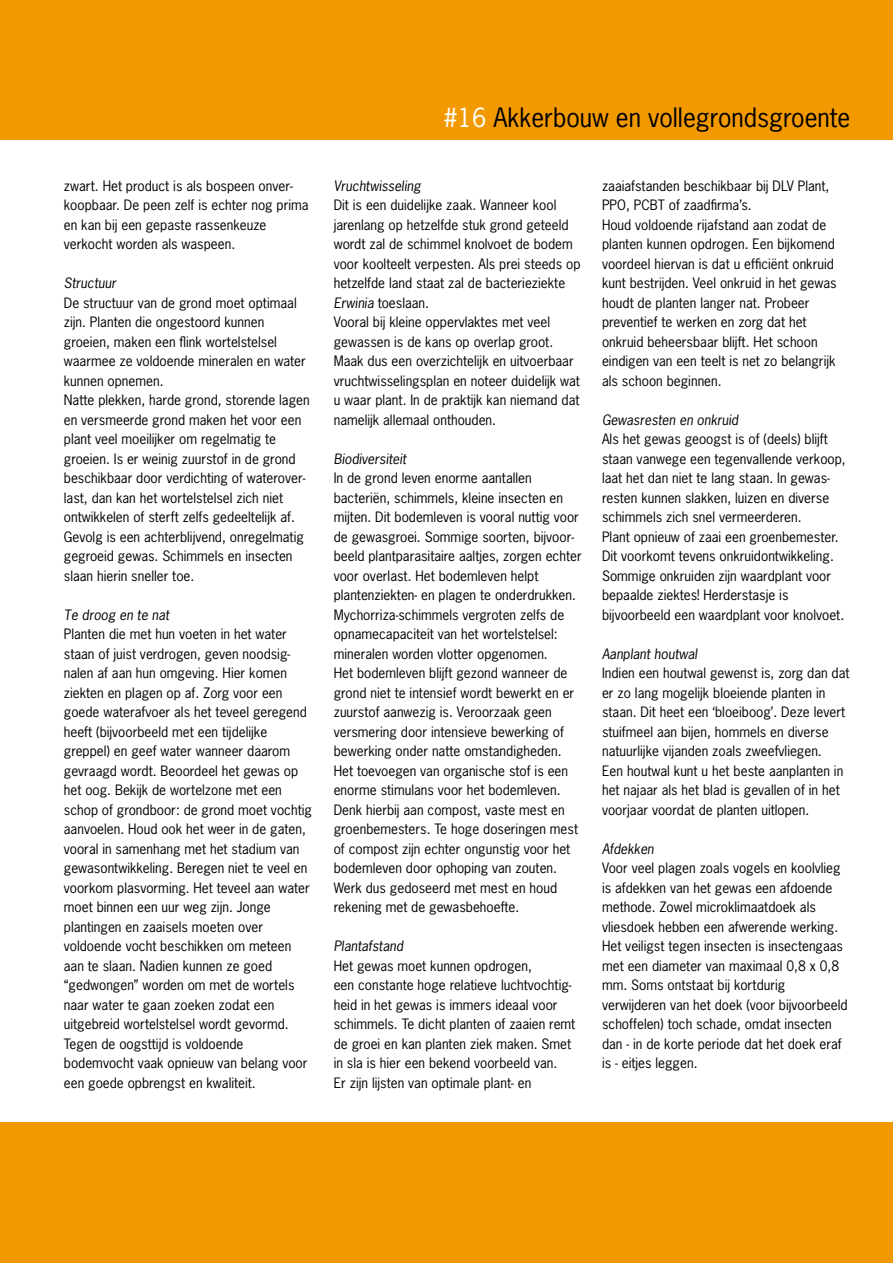
<style>
.page{position:relative;width:893px;height:1263px;background:#fff}
.page>*{position:absolute;margin:0;border:0;box-sizing:border-box;transform-origin:0 0}
.t1{font:25.2px "News Gothic";color:#000}
.t2{font:13.5px/19.5px "News Gothic";color:#000}
.t3{font:italic 13.5px "News Gothic";color:#000}
.s1{font-size:24.75px;color:#fff}
.s2{font-style:italic}
</style>
<div class="page">
<div style="left:0;top:0;width:893px;height:140px;background:#f39900"></div>
<div style="left:0;top:1123px;width:893px;height:140px;background:#f39900"></div>
<p class="t2" style="left:64px;top:176px;width:246px">zwart. Het product is als bospeen onver&shy;koopbaar. De peen zelf is echter nog prima en kan bij een gepaste rassenkeuze verkocht worden als waspeen.</p>
<p class="t3" style="left:64px;top:274px;width:54px">Structuur</p>
<p class="t2" style="left:64px;top:293px;width:247px">De structuur van de grond moet optimaal zijn. Planten die ongestoord kunnen groeien, maken een flink wortelstelsel waarmee ze voldoende mineralen en water kunnen opnemen.<br>Natte plekken, harde grond, storende lagen en versmeerde grond maken het voor een plant veel moeilijker om regelmatig te groeien. Is er weinig zuurstof in de grond beschikbaar door verdichting of waterover&shy;last, dan kan het wortelstelsel zich niet ontwikkelen of sterft zelfs gedeeltelijk af.<br>Gevolg is een achterblijvend, onregelmatig gegroeid gewas. Schimmels en insecten slaan hierin sneller toe.</p>
<p class="t3" style="left:64px;top:606px;width:107px">Te droog en te nat</p>
<p class="t2" style="left:64px;top:624px;width:250px">Planten die met hun voeten in het water staan of juist verdrogen, geven noodsig&shy;nalen af aan hun omgeving. Hier komen ziekten en plagen op af. Zorg voor een goede waterafvoer als het teveel geregend heeft (bijvoorbeeld met een tijdelijke greppel) en geef water wanneer daarom gevraagd wordt. Beoordeel het gewas op het oog. Bekijk de wortelzone met een schop of grondboor: de grond moet vochtig aanvoelen. Houd ook het weer in de gaten, vooral in samenhang met het stadium van gewasontwikkeling. Beregen niet te veel en voorkom plasvorming. Het teveel aan water moet binnen een uur weg zijn. Jonge plantingen en zaaisels moeten over voldoende vocht beschikken om meteen aan te slaan. Nadien kunnen ze goed “gedwongen” worden om met de wortels naar water te gaan zoeken zodat een uitgebreid wortelstelsel wordt gevormd.<br>Tegen de oogsttijd is voldoende bodemvocht vaak opnieuw van belang voor een goede opbrengst en kwaliteit.</p>
<h1 class="t1" style="left:444px;top:101px;width:408px"><span class="s1">#16</span> Akkerbouw en vollegrondsgroente</h1>
<p class="t3" style="left:334px;top:177px;width:89px">Vruchtwisseling</p>
<p class="t2" style="left:334px;top:195px;width:248px">Dit is een duidelijke zaak. Wanneer kool jarenlang op hetzelfde stuk grond geteeld wordt zal de schimmel knolvoet de bodem voor koolteelt verpesten. Als prei steeds op hetzelfde land staat zal de bacterieziekte <span class="s2">Erwinia</span> toeslaan.<br>Vooral bij kleine oppervlaktes met veel gewassen is de kans op overlap groot.<br>Maak dus een overzichtelijk en uitvoerbaar vruchtwisselingsplan en noteer duidelijk wat u waar plant. In de praktijk kan niemand dat namelijk allemaal onthouden.</p>
<p class="t3" style="left:334px;top:450px;width:74px">Biodiversiteit</p>
<p class="t2" style="left:334px;top:468px;width:250px">In de grond leven enorme aantallen bacteriën, schimmels, kleine insecten en mijten. Dit bodemleven is vooral nuttig voor de gewasgroei. Sommige soorten, bijvoor&shy;beeld plantparasitaire aaltjes, zorgen echter voor overlast. Het bodemleven helpt plantenziekten- en plagen te onderdrukken.<br>Mychorriza-schimmels vergroten zelfs de opnamecapaciteit van het wortelstelsel: mineralen worden vlotter opgenomen.<br>Het bodemleven blijft gezond wanneer de grond niet te intensief wordt bewerkt en er zuurstof aanwezig is. Veroorzaak geen versmering door intensieve bewerking of bewerking onder natte omstandigheden.<br>Het toevoegen van organische stof is een enorme stimulans voor het bodemleven.<br>Denk hierbij aan compost, vaste mest en groenbemesters. Te hoge doseringen mest of compost zijn echter ongunstig voor het bodemleven door ophoping van zouten.<br>Werk dus gedoseerd met mest en houd rekening met de gewasbehoefte.</p>
<p class="t3" style="left:334px;top:937px;width:71px">Plantafstand</p>
<p class="t2" style="left:334px;top:956px;width:243px">Het gewas moet kunnen opdrogen,<br>een constante hoge relatieve luchtvochtig&shy;heid in het gewas is immers ideaal voor schimmels. Te dicht planten of zaaien remt de groei en kan planten ziek maken. Smet in sla is hier een bekend voorbeeld van.<br>Er zijn lijsten van optimale plant- en</p>
<p class="t2" style="left:602px;top:176px;width:236px">zaaiafstanden beschikbaar bij DLV Plant, PPO, PCBT of zaadfirma’s.<br>Houd voldoende rijafstand aan zodat de planten kunnen opdrogen. Een bijkomend voordeel hiervan is dat u efficiënt onkruid kunt bestrijden. Veel onkruid in het gewas houdt de planten langer nat. Probeer preventief te werken en zorg dat het onkruid beheersbaar blijft. Het schoon eindigen van een teelt is net zo belangrijk als schoon beginnen.</p>
<p class="t3" style="left:602px;top:411px;width:138px">Gewasresten en onkruid</p>
<p class="t2" style="left:602px;top:429px;width:245px">Als het gewas geoogst is of (deels) blijft staan vanwege een tegenvallende verkoop, laat het dan niet te lang staan. In gewas&shy;resten kunnen slakken, luizen en diverse schimmels zich snel vermeerderen.<br>Plant opnieuw of zaai een groenbemester.<br>Dit voorkomt tevens onkruidontwikkeling.<br>Sommige onkruiden zijn waardplant voor bepaalde ziektes! Herderstasje is bijvoorbeeld een waardplant voor knolvoet.</p>
<p class="t3" style="left:602px;top:645px;width:97px">Aanplant houtwal</p>
<p class="t2" style="left:602px;top:663px;width:249px">Indien een houtwal gewenst is, zorg dan dat er zo lang mogelijk bloeiende planten in staan. Dit heet een ‘bloeiboog’. Deze levert stuifmeel aan bijen, hommels en diverse natuurlijke vijanden zoals zweefvliegen.<br>Een houtwal kunt u het beste aanplanten in het najaar als het blad is gevallen of in het voorjaar voordat de planten uitlopen.</p>
<p class="t3" style="left:602px;top:840px;width:53px">Afdekken</p>
<p class="t2" style="left:602px;top:858px;width:247px">Voor veel plagen zoals vogels en koolvlieg is afdekken van het gewas een afdoende methode. Zowel microklimaatdoek als vliesdoek hebben een afwerende werking.<br>Het veiligst tegen insecten is insectengaas met een diameter van maximaal 0,8 x 0,8 mm. Soms ontstaat bij kortdurig verwijderen van het doek (voor bijvoorbeeld schoffelen) toch schade, omdat insecten dan - in de korte periode dat het doek eraf is - eitjes leggen.</p>
</div>
